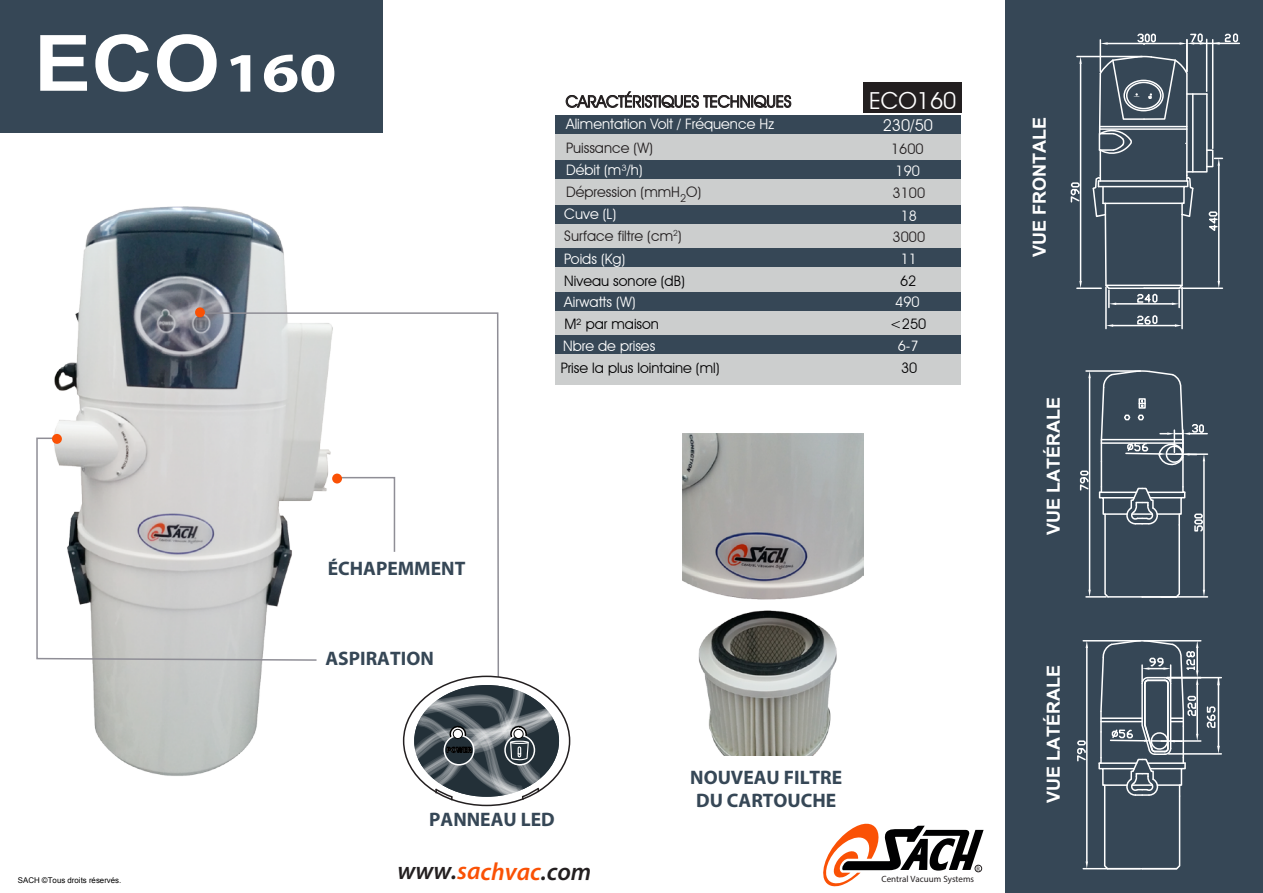
<style>
.page{position:relative;width:1263px;height:893px;background:#fff}
.page>*{position:absolute;margin:0;border:0;box-sizing:border-box;transform-origin:0 0}
.t1{font:700 77.7px "Arial";color:#fff;scale:1.1 1}
.t2{font:italic 600 24.75px "Myriad Pro";color:#231f20}
.t3{font:23.4px "Avant Garde IT Cby BT";color:#fff}
.t4{font:700 19.65px/23.4px "Myriad Pro";color:#364756;text-align:center}
.t5{font:700 18px "Arial";color:#fff}
.t6{font:16.2px "Avant Garde IT Cby BT";color:#231f20}
.t7{font:16.2px "Avant Garde IT Cby BT";color:#fff}
.t8{font:14.4px/22.2px "Avant Garde IT Cby BT";color:#fff}
.t9{font:14.4px "Avant Garde IT Cby BT";color:#000001}
.t10{font:14.4px "Avant Garde IT Cby BT";color:#231f20}
.t11{font:9px "Myriad Pro";color:#231f20}
.t12{font:7.95px "Arial";color:#000}
.t13{font:6.45px "Myriad Pro";color:#231f20}
.s1{font-family:"Myriad Pro";font-size:56.1px}
.s2{color:#231f20}
.s3{color:#f1f3f3}
.s4{color:#fa5105}
</style>
<div class="page">
<div style="left:0;top:0;width:382px;height:133px;background:#364756"></div>
<div style="left:1005px;top:0;width:258px;height:893px;background:#364756"></div>
<div style="left:555px;top:115px;width:406px;height:270px;background:#cccece"></div>
<img style="left:52px;top:206px;width:235px;height:570px">
<svg style="left:199px;top:312px;width:300px;height:379px"></svg>
<div style="left:195px;top:307px;width:10px;height:10px;background:#fa5105;border-radius:50%"></div>
<hr style="left:1112px;top:325px;width:64px;height:1px;background:#fff">
<svg style="left:1107px;top:324px;width:6px;height:3px"></svg>
<svg style="left:1175px;top:324px;width:6px;height:3px"></svg>
<hr style="left:1105px;top:287px;width:2px;height:42px;background:#fff">
<hr style="left:1181px;top:287px;width:2px;height:42px;background:#fff">
<hr style="left:1099px;top:40px;width:2px;height:32px;background:#fff">
<hr style="left:1108px;top:43px;width:71px;height:1px;background:#fff">
<svg style="left:1101px;top:42px;width:7px;height:3px"></svg>
<svg style="left:1136px;top:33px;width:21px;height:12px"></svg>
<hr style="left:1212px;top:40px;width:1px;height:108px;background:#fff">
<hr style="left:1186px;top:40px;width:2px;height:32px;background:#fff">
<svg style="left:1136px;top:315px;width:22px;height:10px"></svg>
<svg style="left:1070px;top:55px;width:152px;height:252px"></svg>
<svg style="left:36px;top:437px;width:282px;height:225px"></svg>
<div style="left:52px;top:434px;width:10px;height:10px;background:#fa5105;border-radius:50%"></div>
<hr style="left:1206px;top:39px;width:1px;height:52px;background:#fff">
<svg style="left:1179px;top:33px;width:60px;height:12px"></svg>
<hr style="left:1083px;top:640px;width:57px;height:1px;background:#fff">
<hr style="left:1083px;top:868px;width:57px;height:1px;background:#fff">
<hr style="left:1086px;top:648px;width:1px;height:213px;background:#fff">
<svg style="left:1085px;top:641px;width:3px;height:7px"></svg>
<svg style="left:1085px;top:861px;width:3px;height:7px"></svg>
<hr style="left:1167px;top:677px;width:54px;height:1px;background:#fff">
<hr style="left:1169px;top:753px;width:52px;height:2px;background:#fff">
<hr style="left:1218px;top:678px;width:1px;height:68px;background:#fff">
<svg style="left:1217px;top:678px;width:3px;height:7px"></svg>
<svg style="left:1217px;top:746px;width:3px;height:8px"></svg>
<svg style="left:1206px;top:706px;width:10px;height:22px"></svg>
<hr style="left:1144px;top:640px;width:57px;height:1px;background:#fff">
<hr style="left:1161px;top:740px;width:40px;height:2px;background:#fff">
<hr style="left:1086px;top:370px;width:54px;height:2px;background:#fff">
<hr style="left:1086px;top:596px;width:20px;height:2px;background:#fff">
<hr style="left:1089px;top:378px;width:1px;height:212px;background:#fff">
<svg style="left:1088px;top:371px;width:3px;height:7px"></svg>
<svg style="left:1088px;top:590px;width:3px;height:7px"></svg>
<svg style="left:1079px;top:470px;width:10px;height:21px"></svg>
<svg style="left:1098px;top:640px;width:100px;height:230px"></svg>
<svg style="left:1098px;top:370px;width:109px;height:228px"></svg>
<svg style="left:1077px;top:740px;width:10px;height:22px"></svg>
<div style="left:555px;top:205px;width:406px;height:19px;background:#364756"></div>
<div style="left:555px;top:249px;width:406px;height:18px;background:#364756"></div>
<div style="left:555px;top:292px;width:406px;height:19px;background:#364756"></div>
<div style="left:555px;top:335px;width:406px;height:19px;background:#364756"></div>
<div style="left:555px;top:115px;width:406px;height:19px;background:#364756"></div>
<div style="left:555px;top:160px;width:406px;height:19px;background:#364756"></div>
<div style="left:863px;top:82px;width:99px;height:31px;background:#231f20"></div>
<svg style="left:565px;top:91px;width:227px;height:17px"></svg>
<svg style="left:373px;top:669px;width:197px;height:136px"></svg>
<img style="left:682px;top:434px;width:181px;height:321px">
<svg style="left:823px;top:823px;width:160px;height:64px"></svg>
<div style="left:975px;top:865px;width:7px;height:7px;border:1px solid #231f20;border-radius:50%"></div>
<h1 class="t1" style="left:34px;top:12px;width:277px">ECO<span class="s1">160</span></h1>
<h3 class="t4" style="left:328px;top:556px;width:139px">ÉCHAPEMMENT</h3>
<h3 class="t4" style="left:325px;top:646px;width:110px">ASPIRATION</h3>
<p class="t6" style="left:566px;top:92px;width:227px">CARACTÉRISTIQUES TECHNIQUES</p>
<h3 class="t3" style="left:869px;top:87px;width:89px">ECO160</h3>
<p class="t8" style="left:566px;top:113px;width:210px">Alimentation Volt / Fréquence Hz</p>
<p class="t8" style="left:564px;top:159px;width:139px">Débit (m³/h)<br><span class="s2">Dépression (mmH</span><sub>2</sub><span class="s2">O)<br></span>Cuve (L)</p>
<p class="t7" style="left:883px;top:115px;width:52px">230<span class="s3">/</span>50</p>
<p class="t10" style="left:566px;top:139px;width:88px">Puissance (W)</p>
<p class="t10" style="left:891px;top:140px;width:34px">1600</p>
<p class="t8" style="left:895px;top:159px;width:26px">190</p>
<p class="t10" style="left:893px;top:184px;width:34px">3100</p>
<p class="t8" style="left:901px;top:205px;width:18px">18</p>
<p class="t8" style="left:901px;top:248px;width:18px">11</p>
<p class="t10" style="left:564px;top:227px;width:119px">Surface filtre (cm<sup>2</sup>)</p>
<p class="t10" style="left:892px;top:228px;width:34px">3000</p>
<p class="t9" style="left:900px;top:272px;width:18px">62</p>
<p class="t8" style="left:895px;top:290px;width:26px">490</p>
<p class="t9" style="left:890px;top:315px;width:38px">&lt;250</p>
<p class="t8" style="left:898px;top:334px;width:22px">6-7</p>
<p class="t9" style="left:561px;top:359px;width:160px">Prise la plus lointaine (ml)</p>
<p class="t9" style="left:901px;top:360px;width:18px">30</p>
<p class="t8" style="left:564px;top:247px;width:63px">Poids (Kg)</p>
<p class="t9" style="left:564px;top:272px;width:122px">Niveau sonore (dB)</p>
<p class="t8" style="left:564px;top:290px;width:73px">Airwatts (W)</p>
<p class="t9" style="left:564px;top:315px;width:96px">M² par maison</p>
<p class="t8" style="left:563px;top:334px;width:94px">Nbre de prises</p>
<h3 class="t4" style="left:690px;top:765px;width:154px">NOUVEAU FILTRE<br>DU CARTOUCHE</h3>
<p class="t12" style="left:18px;top:875px;width:105px">SACH ©Tous droits réservés.</p>
<h3 class="t4" style="left:429px;top:807px;width:127px">PANNEAU LED</h3>
<h2 class="t2" style="left:398px;top:855px;width:195px">www.<span class="s4">sachvac</span>.com</h2>
<p class="t13" style="left:977px;top:864px;width:5px">R</p>
<p class="t11" style="left:881px;top:873px;width:94px">Central Vacuum Systems</p>
<p class="t5" style="left:1027px;top:257px;width:142px;rotate:-90deg">VUE FRONTALE</p>
<p class="t5" style="left:1041px;top:535px;width:140px;rotate:-90deg">VUE LATÉRALE</p>
<p class="t5" style="left:1041px;top:803px;width:140px;rotate:-90deg">VUE LATÉRALE</p>
</div>
